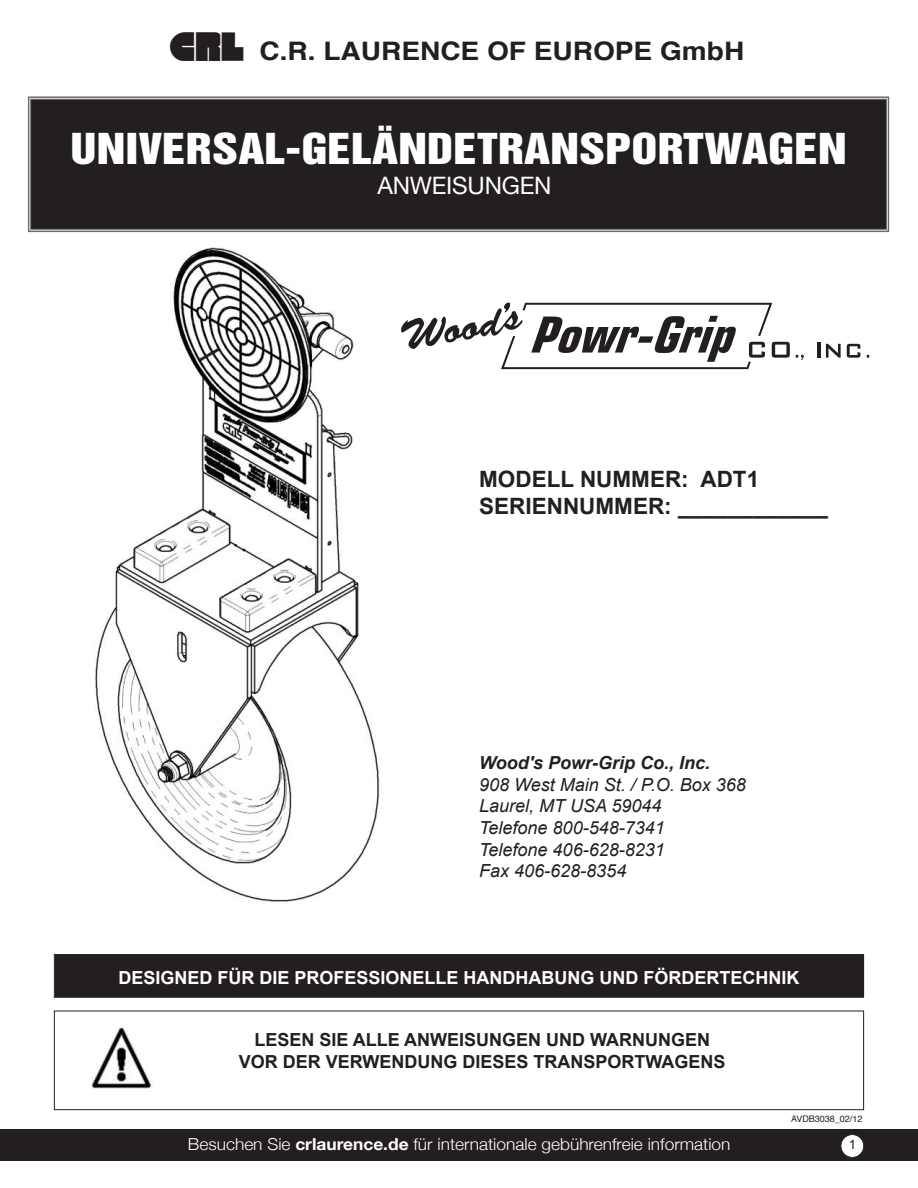
<style>
.page{position:relative;width:918px;height:1188px;background:#fff}
.page>*{position:absolute;margin:0;border:0;box-sizing:border-box;transform-origin:0 0}
.t1{font:39px "Helvetica Inserat";letter-spacing:.005em;color:#fff;scale:1.2 1}
.t2{font:700 25.5px "Helvetica";color:#231f20;scale:1.1 1}
.t3{font:24px "Helvetica Neue";letter-spacing:-.01em;color:#fff}
.t4{font:700 22.5px/27px "Arial";color:#231f20}
.t5{font:italic 18px/21.6px "Arial";color:#231f20}
.t6{font:700 18px/21.6px "Arial";color:#231f20;text-align:center}
.t7{font:700 18px "Arial";color:#fff}
.t8{font:italic 700 18px "Arial";color:#231f20}
.t9{font:300 16.5px "Helvetica Neue";color:#fff;scale:1.05 1}
.t10{font:13.05px "Arial";color:#231f20}
.t11{font:9px "Helvetica";color:#231f20}
.s1{font-family:"CRLLOGO";font-weight:400;font-size:36px}
.s2{font-weight:700}
</style>
<div class="page">
<img style="left:49px;top:232px;width:372px;height:670px">
<div style="left:55px;top:955px;width:808px;height:42px;background:#231f20"></div>
<div style="left:54px;top:954px;width:810px;height:44px;border:1px solid #231f20"></div>
<div style="left:54px;top:1011px;width:810px;height:99px;border:1px solid #231f20"></div>
<div style="left:0;top:1129px;width:918px;height:32px;background:#231f20"></div>
<div style="left:31px;top:99px;width:855px;height:130px;background:#231f20"></div>
<div style="left:28px;top:96px;width:861px;height:136px;border:2px solid #6c6d70"></div>
<div style="left:30px;top:99px;width:857px;height:131px;border:1px solid #6c6d70"></div>
<img style="left:91px;top:1027px;width:61px;height:62px">
<div style="left:390px;top:287px;width:501px;height:100px;background:#fff"></div>
<hr style="left:817px;top:342px;width:4px;height:16px;background:#231f20">
<svg style="left:826px;top:344px;width:15px;height:14px"></svg>
<svg style="left:847px;top:344px;width:13px;height:14px"></svg>
<svg style="left:796px;top:355px;width:8px;height:5px"></svg>
<svg style="left:401px;top:303px;width:389px;height:66px"></svg>
<div style="left:841px;top:1135px;width:23px;height:22px;background:#fff;border-radius:50%"></div>
<div style="left:841px;top:1134px;width:23px;height:24px;border:2px solid #231f20;border-radius:50%"></div>
<h2 class="t2" style="left:170px;top:40px;width:523px"><span class="s1">A</span> C.R. LAURENCE OF EUROPE GMBH</h2>
<h1 class="t1" style="left:70px;top:132px;width:648px">UNIVERSAL-GELÄNDETRANSPORTWAGEN</h1>
<h3 class="t3" style="left:378px;top:171px;width:176px">ANWEISUNGEN</h3>
<p class="t4" style="left:479px;top:466px;width:350px">MODELL NUMMER: ADT1<br>SERIENNUMMER: ____________</p>
<p class="t8" style="left:479px;top:753px;width:232px">Wood's Powr-Grip Co., Inc.</p>
<p class="t5" style="left:479px;top:774px;width:268px">908 West Main St. / P.O. Box 368<br>Laurel, MT USA 59044<br>Telefone 800-548-7341<br>Telefone 406-628-8231<br>Fax 406-628-8354</p>
<p class="t7" style="left:118px;top:967px;width:683px">DESIGNED FÜR DIE PROFESSIONELLE HANDHABUNG UND FÖRDERTECHNIK</p>
<p class="t6" style="left:239px;top:1029px;width:488px">LESEN SIE ALLE ANWEISUNGEN UND WARNUNGEN<br>VOR DER VERWENDUNG DIESES TRANSPORTWAGENS</p>
<p class="t9" style="left:188px;top:1134px;width:518px">Besuchen Sie <span class="s2">crlaurence.de</span> für internationale gebührenfreie information</p>
<p class="t11" style="left:791px;top:1115px;width:73px">AVDB3038_02/12</p>
<p class="t10" style="left:849px;top:1138px;width:9px">1</p>
</div>
